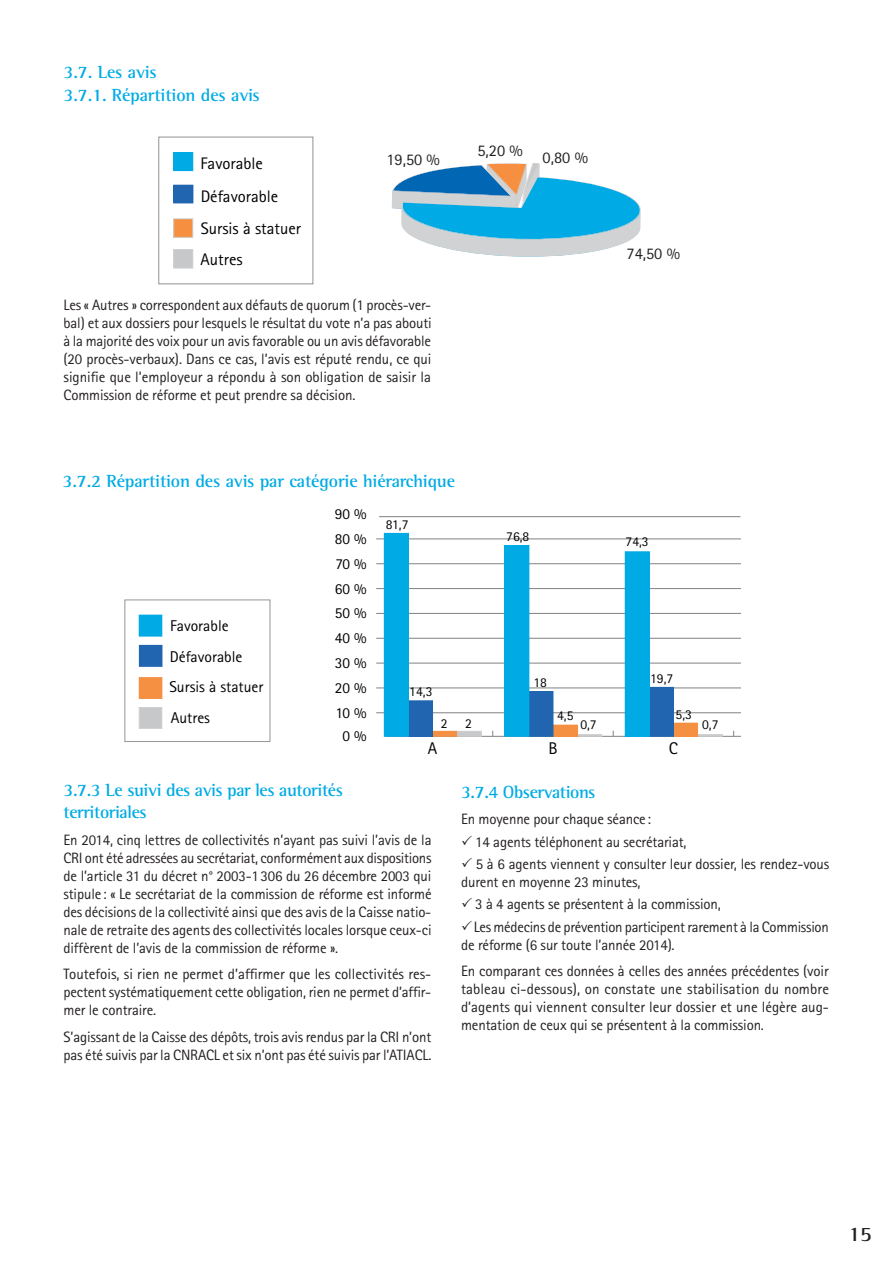
<style>
.page{position:relative;width:893px;height:1263px;background:#fff}
.page>*{position:absolute;margin:0;border:0;box-sizing:border-box;transform-origin:0 0}
.t1{font:700 21px "Rotis Semi Serif";color:#231f20}
.sous_sous_titre_bleu{font:700 18px "Rotis Semi Serif";letter-spacing:-.01em;color:#00abe5}
.SOUS_TITRE{font:700 18px "Rotis Semi Serif";letter-spacing:-.025em;color:#00abe5}
.t2{font:16.95px "Rotis Sans Serif";color:#000}
.t3{font:16.65px/32.4px "Rotis Sans Serif";color:#000}
.t4{font:16.35px "Rotis Sans Serif";color:#231f20}
.t5{font:15.6px "Rotis Sans Serif";color:#000}
.t6{font:15.3px "Rotis Sans Serif";color:#000}
.texte_courant{font:15px/18px "Rotis Sans Serif";letter-spacing:-.01em;color:#231f20;text-align:justify}
.t7{font:13.5px "Rotis Sans Serif";color:#000}
</style>
<div class="page">
<div style="left:174px;top:219px;width:19px;height:18px;background:#f68f40"></div>
<div style="left:173px;top:218px;width:20px;height:20px;border:1px solid #d1d2d4"></div>
<div style="left:174px;top:185px;width:19px;height:18px;background:#2165b1"></div>
<div style="left:173px;top:185px;width:20px;height:18px;border:1px solid #2165b1"></div>
<div style="left:174px;top:153px;width:19px;height:18px;background:#00abe5"></div>
<div style="left:173px;top:152px;width:20px;height:19px;border:1px solid #00abe5"></div>
<div style="left:158px;top:137px;width:155px;height:147px;border:1px solid #939598"></div>
<svg style="left:392px;top:163px;width:249px;height:94px"></svg>
<div style="left:174px;top:250px;width:19px;height:18px;background:#c7c8ca"></div>
<div style="left:173px;top:249px;width:20px;height:20px;border:1px solid #d1d2d4"></div>
<hr style="left:386px;top:736px;width:355px;height:1px;background:#808285">
<hr style="left:379px;top:516px;width:361px;height:1px;background:#808285">
<hr style="left:376px;top:712px;width:365px;height:1px;background:#808285">
<hr style="left:376px;top:688px;width:365px;height:1px;background:#808285">
<hr style="left:376px;top:663px;width:365px;height:1px;background:#808285">
<hr style="left:376px;top:638px;width:365px;height:1px;background:#808285">
<hr style="left:376px;top:613px;width:365px;height:1px;background:#808285">
<hr style="left:376px;top:588px;width:365px;height:1px;background:#808285">
<hr style="left:376px;top:563px;width:365px;height:1px;background:#808285">
<hr style="left:376px;top:539px;width:365px;height:1px;background:#808285">
<div style="left:139px;top:707px;width:23px;height:21px;background:#c7c8ca"></div>
<div style="left:139px;top:707px;width:23px;height:22px;border:1px solid #d1d2d4"></div>
<div style="left:457px;top:731px;width:24px;height:5px;background:#c7c8ca"></div>
<div style="left:457px;top:731px;width:25px;height:6px;border:1px solid #d1d2d4"></div>
<div style="left:577px;top:734px;width:25px;height:3px;border:1px solid #d1d2d4"></div>
<div style="left:698px;top:734px;width:25px;height:3px;border:1px solid #d1d2d4"></div>
<div style="left:139px;top:678px;width:23px;height:20px;background:#f58f42"></div>
<div style="left:139px;top:677px;width:23px;height:22px;border:1px solid #f58f42"></div>
<div style="left:432px;top:731px;width:25px;height:5px;background:#f58f42"></div>
<div style="left:432px;top:731px;width:25px;height:6px;border:1px solid #f58f42"></div>
<div style="left:553px;top:725px;width:24px;height:11px;background:#f58f42"></div>
<div style="left:553px;top:725px;width:24px;height:12px;border:1px solid #f58f42"></div>
<div style="left:673px;top:723px;width:24px;height:13px;background:#f58f42"></div>
<div style="left:673px;top:723px;width:25px;height:14px;border:1px solid #f58f42"></div>
<div style="left:139px;top:645px;width:23px;height:21px;background:#2165b1"></div>
<div style="left:139px;top:645px;width:23px;height:22px;border:1px solid #2165b1"></div>
<div style="left:408px;top:701px;width:24px;height:35px;background:#2165b1"></div>
<div style="left:408px;top:700px;width:25px;height:37px;border:1px solid #2165b1"></div>
<div style="left:529px;top:692px;width:24px;height:44px;background:#2165b1"></div>
<div style="left:528px;top:691px;width:25px;height:46px;border:1px solid #2165b1"></div>
<div style="left:649px;top:687px;width:24px;height:49px;background:#2165b1"></div>
<div style="left:649px;top:687px;width:25px;height:50px;border:1px solid #2165b1"></div>
<div style="left:139px;top:615px;width:23px;height:21px;background:#00abe5"></div>
<div style="left:384px;top:533px;width:24px;height:203px;background:#00abe5"></div>
<div style="left:384px;top:533px;width:25px;height:204px;border:1px solid #00abe5"></div>
<div style="left:505px;top:545px;width:24px;height:191px;background:#00abe5"></div>
<div style="left:504px;top:545px;width:25px;height:192px;border:1px solid #00abe5"></div>
<div style="left:625px;top:552px;width:24px;height:184px;background:#00abe5"></div>
<div style="left:625px;top:551px;width:25px;height:186px;border:1px solid #00abe5"></div>
<div style="left:124px;top:599px;width:146px;height:143px;border:1px solid #939598"></div>
<p class="sous_sous_titre_bleu" style="left:64px;top:61px;width:95px">3.7. Les avis</p>
<p class="sous_sous_titre_bleu" style="left:64px;top:84px;width:198px">3.7.1. Répartition des avis</p>
<p class="t3" style="left:201px;top:147px;width:102px">Favorable<br>Défavorable<br>Sursis à statuer</p>
<p class="t4" style="left:386px;top:150px;width:55px">19,50 %</p>
<p class="t3" style="left:201px;top:243px;width:44px">Autres</p>
<p class="texte_courant" style="left:64px;top:296px;width:370px">Les « Autres » correspondent aux défauts de quorum (1 procès-ver&shy;bal) et aux dossiers pour lesquels le résultat du vote n’a pas abouti à la majorité des voix pour un avis favorable ou un avis défavorable (20 procès-verbaux). Dans ce cas, l’avis est réputé rendu, ce qui signifie que l’employeur a répondu à son obligation de saisir la Commission de réforme et peut prendre sa décision.</p>
<p class="t4" style="left:477px;top:141px;width:47px">5,20 %</p>
<p class="t4" style="left:543px;top:148px;width:47px">0,80 %</p>
<p class="sous_sous_titre_bleu" style="left:63px;top:470px;width:394px">3.7.2 Répartition des avis par catégorie hiérarchique</p>
<p class="t5" style="left:170px;top:616px;width:60px">Favorable</p>
<p class="t5" style="left:170px;top:647px;width:74px">Défavorable</p>
<p class="t5" style="left:169px;top:677px;width:96px">Sursis à statuer</p>
<p class="t6" style="left:335px;top:505px;width:33px">90 %</p>
<p class="t6" style="left:335px;top:530px;width:33px">80 %</p>
<p class="t6" style="left:336px;top:555px;width:33px">70 %</p>
<p class="t6" style="left:335px;top:579px;width:33px">60 %</p>
<p class="t6" style="left:335px;top:604px;width:33px">50 %</p>
<p class="t6" style="left:335px;top:629px;width:33px">40 %</p>
<p class="t6" style="left:335px;top:654px;width:33px">30 %</p>
<p class="t6" style="left:335px;top:679px;width:33px">20 %</p>
<p class="t7" style="left:386px;top:516px;width:24px">81,7</p>
<p class="t7" style="left:409px;top:684px;width:25px">14,3</p>
<p class="t7" style="left:506px;top:529px;width:25px">76,8</p>
<p class="t7" style="left:533px;top:675px;width:15px">18</p>
<p class="t4" style="left:626px;top:244px;width:55px">74,50 %</p>
<p class="t7" style="left:626px;top:534px;width:25px">74,3</p>
<p class="t7" style="left:650px;top:671px;width:25px">19,7</p>
<p class="t5" style="left:171px;top:709px;width:41px">Autres</p>
<p class="t6" style="left:336px;top:704px;width:33px">10 %</p>
<p class="t6" style="left:343px;top:727px;width:26px">0 %</p>
<p class="t7" style="left:441px;top:715px;width:8px">2</p>
<p class="t7" style="left:465px;top:715px;width:8px">2</p>
<p class="t7" style="left:676px;top:706px;width:18px">5,3</p>
<p class="t7" style="left:557px;top:707px;width:18px">4,5</p>
<p class="t7" style="left:580px;top:717px;width:18px">0,7</p>
<p class="t7" style="left:702px;top:717px;width:18px">0,7</p>
<p class="t2" style="left:428px;top:738px;width:11px">A</p>
<p class="t2" style="left:548px;top:738px;width:11px">B</p>
<p class="t2" style="left:669px;top:738px;width:11px">C</p>
<p class="SOUS_TITRE" style="left:64px;top:779px;width:281px">3.7.3 Le suivi des avis par les autorités</p>
<p class="SOUS_TITRE" style="left:64px;top:801px;width:85px">territoriales</p>
<p class="texte_courant" style="left:64px;top:830px;width:370px">En 2014, cinq lettres de collectivités n’ayant pas suivi l’avis de la CRI ont été adressées au secrétariat, conformément aux dispositions de l’article 31 du décret n° 2003-1306 du 26 décembre 2003 qui stipule: « Le secrétariat de la commission de réforme est informé des décisions de la collectivité ainsi que des avis de la Caisse natio&shy;nale de retraite des agents des collectivités locales lorsque ceux-ci diffèrent de l’avis de la commission de réforme ».</p>
<p class="texte_courant" style="left:64px;top:965px;width:369px">Toutefois, si rien ne permet d’affirmer que les collectivités res&shy;pectent systématiquement cette obligation, rien ne permet d’affir&shy;mer le contraire.</p>
<p class="texte_courant" style="left:64px;top:1027px;width:369px">S’agissant de la Caisse des dépôts, trois avis rendus par la CRI n’ont pas été suivis par la CNRACL et six n’ont pas été suivis par l’ATIACL.</p>
<p class="SOUS_TITRE" style="left:461px;top:781px;width:136px">3.7.4 Observations</p>
<p class="texte_courant" style="left:461px;top:810px;width:191px">En moyenne pour chaque séance:</p>
<p class="texte_courant" style="left:475px;top:832px;width:213px">14 agents téléphonent au secrétariat,</p>
<p class="texte_courant" style="left:461px;top:855px;width:370px;text-indent:15px">5 à 6 agents viennent y consulter leur dossier, les rendez-vous durent en moyenne 23 minutes,</p>
<p class="texte_courant" style="left:475px;top:895px;width:247px">3 à 4 agents se présentent à la commission,</p>
<p class="texte_courant" style="left:461px;top:917px;width:369px;text-indent:13px">Les médecins de prévention participent rarement à la Commission de réforme (6 sur toute l’année 2014).</p>
<p class="texte_courant" style="left:461px;top:962px;width:369px">En comparant ces données à celles des années précédentes (voir tableau ci-dessous), on constate une stabilisation du nombre d’agents qui viennent consulter leur dossier et une légère aug&shy;mentation de ceux qui se présentent à la commission.</p>
<h1 class="t1" style="left:848px;top:1221px;width:25px">15</h1>
</div>
